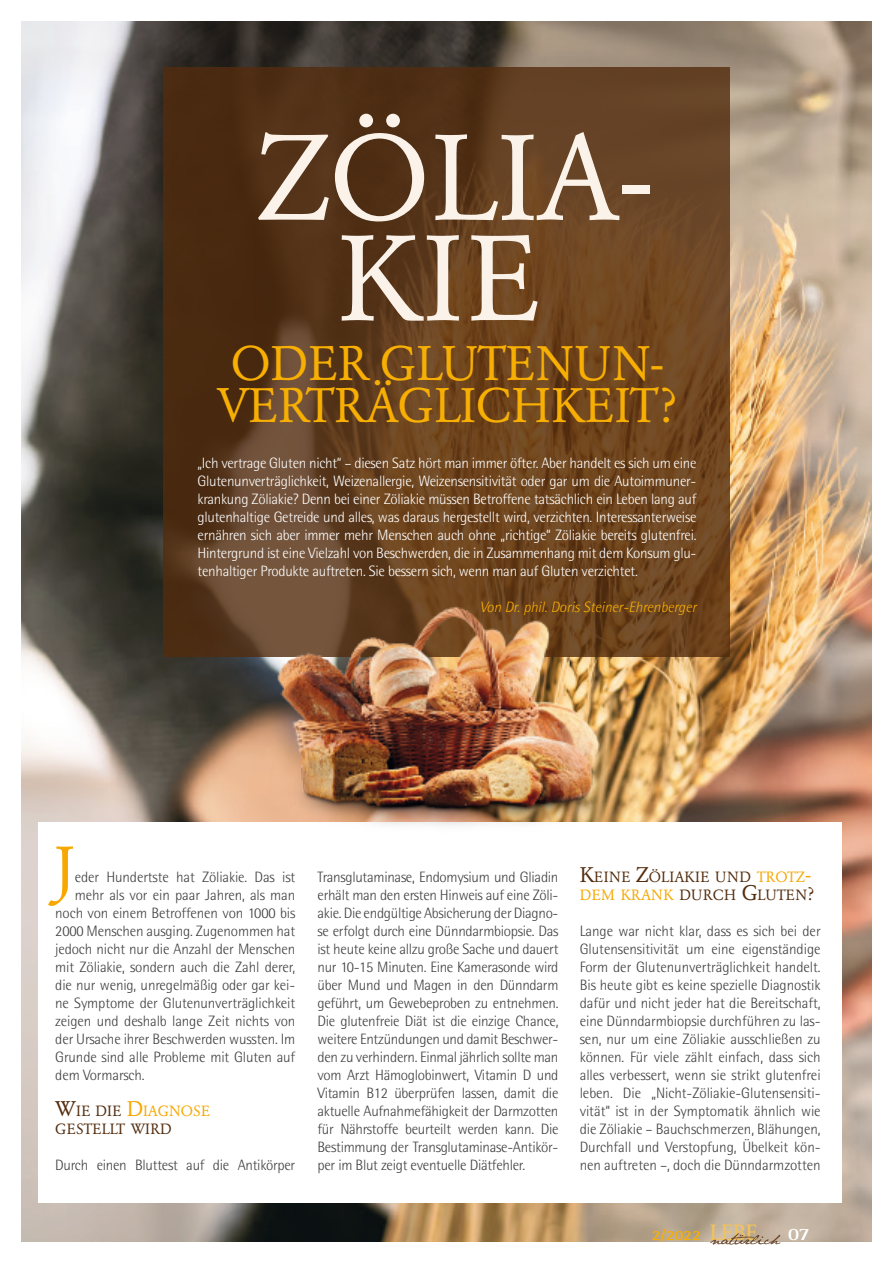
<style>
.page{position:relative;width:893px;height:1263px;background:#fff}
.page>*{position:absolute;margin:0;border:0;box-sizing:border-box;transform-origin:0 0}
.t1{font:120px "Garamond BQ";color:#fbf3ea}
.t2{font:63px "Garamond BQ";color:#f6a800}
.fließtext{font:48px "Garamond BQ";letter-spacing:-.005em;color:#f8af03}
.t3{font:700 17.85px "Rotis Serif";color:#fff;scale:1.18 1}
.fließtext-2{font:300 15px/18px "AT Rotis Semi Sans";letter-spacing:-.01em;color:#3e3e40;text-align:justify}
.fließtext-3{font:300 15px/18px "AT Rotis Semi Sans";letter-spacing:-.02em;color:#fff;text-align:justify}
.fließtext-4{font:italic 300 15px "AT Rotis Semi Sans";letter-spacing:-.005em;color:#f8af03}
.fließtext-5{font:14.7px/18px "Garamond BQ";letter-spacing:.02em;color:#532c0d}
.fließtext-6{font:14.7px "Garamond BQ";letter-spacing:.005em;color:#f6a800}
.t4{font:700 14.1px "AT Rotis Semi Sans";color:#f8af03;scale:1.18 1}
.s1{font-size:21px;color:#532c0d}
.s2{color:#532c0d}
.s3{font-size:21px}
.s4{color:#f6a800}
.s5{font-size:21px;color:#f6a800}
.s6{font-size:18px}
.s7{font-family:"Rotis Serif";font-size:23.1px;color:#f2c25b}
</style>
<div class="page">
<img style="left:21px;top:21px;width:851px;height:1221px">
<div style="left:38px;top:822px;width:804px;height:381px;background:#fff"></div>
<svg style="left:164px;top:67px;width:566px;height:589px;background:#613d1d"></svg>
<svg style="left:710px;top:1233px;width:70px;height:12px"></svg>
<img style="left:245px;top:576px;width:386px;height:249px">
<p class="t1" style="left:258px;top:108px;width:395px">ZÖLIA-</p>
<p class="t1" style="left:337px;top:209px;width:204px">KIE</p>
<p class="fließtext" style="left:231px;top:336px;width:434px">ODER GLUTENUN-</p>
<p class="fließtext" style="left:217px;top:378px;width:462px">VERTRÄGLICHKEIT?</p>
<p class="fließtext-3" style="left:198px;top:454px;width:500px">„Ich vertrage Gluten nicht“ – diesen Satz hört man immer öfter. Aber handelt es sich um eine Glutenunverträglichkeit, Weizenallergie, Weizensensitivität oder gar um die Autoimmuner&shy;krankung Zöliakie? Denn bei einer Zöliakie müssen Betroffene tatsächlich ein Leben lang auf glutenhaltige Getreide und alles, was daraus hergestellt wird, verzichten. Interessanterweise ernähren sich aber immer mehr Menschen auch ohne „richtige“ Zöliakie bereits glutenfrei.<br>Hintergrund ist eine Vielzahl von Beschwerden, die in Zusammenhang mit dem Konsum glu&shy;tenhaltiger Produkte auftreten. Sie bessern sich, wenn man auf Gluten verzichtet.</p>
<p class="fließtext-4" style="left:480px;top:598px;width:218px">Von Dr. phil. Doris Steiner-Ehrenberger</p>
<p class="t2" style="left:55px;top:833px;width:21px">J</p>
<p class="fließtext-2" style="left:75px;top:868px;width:222px">eder Hundertste hat Zöliakie. Das ist</p>
<p class="fließtext-2" style="left:75px;top:886px;width:222px">mehr als vor ein paar Jahren, als man</p>
<p class="fließtext-2" style="left:55px;top:904px;width:242px">noch von einem Betroffenen von 1000 bis</p>
<p class="fließtext-2" style="left:55px;top:922px;width:242px">2000 Menschen ausging. Zugenommen hat</p>
<p class="fließtext-2" style="left:55px;top:940px;width:242px">jedoch nicht nur die Anzahl der Menschen</p>
<p class="fließtext-2" style="left:55px;top:958px;width:242px">mit Zöliakie, sondern auch die Zahl derer,</p>
<p class="fließtext-2" style="left:55px;top:976px;width:242px">die nur wenig, unregelmäßig oder gar kei-</p>
<p class="fließtext-2" style="left:55px;top:994px;width:241px">ne Symptome der Glutenunverträglichkeit</p>
<p class="fließtext-2" style="left:55px;top:1012px;width:242px">zeigen und deshalb lange Zeit nichts von</p>
<p class="fließtext-2" style="left:55px;top:1030px;width:242px">der Ursache ihrer Beschwerden wussten. Im</p>
<p class="fließtext-2" style="left:55px;top:1048px;width:242px">Grunde sind alle Probleme mit Gluten auf</p>
<p class="fließtext-2" style="left:55px;top:1066px;width:91px">dem Vormarsch.</p>
<p class="fließtext-6" style="left:55px;top:1102px;width:156px"><span class="s1">W</span><span class="s2">IE DIE</span> <span class="s3">D</span>IAGNOSE</p>
<p class="fließtext-5" style="left:55px;top:1120px;width:118px">GESTELLT WIRD</p>
<p class="fließtext-2" style="left:55px;top:1156px;width:242px">Durch einen Bluttest auf die Antikörper</p>
<p class="fließtext-2" style="left:317px;top:868px;width:242px">Transglutaminase, Endomysium und Gliadin erhält man den ersten Hinweis auf eine Zöli&shy;akie. Die endgültige Absicherung der Diagno&shy;se erfolgt durch eine Dünndarmbiopsie. Das ist heute keine allzu große Sache und dauert nur 10-15 Minuten. Eine Kamerasonde wird über Mund und Magen in den Dünndarm geführt, um Gewebeproben zu entnehmen.<br>Die glutenfreie Diät ist die einzige Chance, weitere Entzündungen und damit Beschwer&shy;den zu verhindern. Einmal jährlich sollte man vom Arzt Hämoglobinwert, Vitamin D und Vitamin B12 überprüfen lassen, damit die aktuelle Aufnahmefähigkeit der Darmzotten für Nährstoffe beurteilt werden kann. Die Bestimmung der Transglutaminase-Antikör&shy;per im Blut zeigt eventuelle Diätfehler.</p>
<p class="fließtext-5" style="left:580px;top:868px;width:236px"><span class="s3">K</span>EINE <span class="s3">Z</span>ÖLIAKIE UND <span class="s4">TROTZ</span><span class="s5">-<br></span><span class="s4">DEM KRANK</span> DURCH <span class="s3">G</span>LUTEN<span class="s6">?</span></p>
<p class="fließtext-2" style="left:580px;top:922px;width:242px">Lange war nicht klar, dass es sich bei der Glutensensitivität um eine eigenständige Form der Glutenunverträglichkeit handelt.<br>Bis heute gibt es keine spezielle Diagnostik dafür und nicht jeder hat die Bereitschaft, eine Dünndarmbiopsie durchführen zu las&shy;sen, nur um eine Zöliakie ausschließen zu können. Für viele zählt einfach, dass sich alles verbessert, wenn sie strikt glutenfrei leben. Die „Nicht-Zöliakie-Glutensensiti&shy;vität“ ist in der Symptomatik ähnlich wie die Zöliakie – Bauchschmerzen, Blähungen, Durchfall und Verstopfung, Übelkeit kön&shy;nen auftreten –, doch die Dünndarmzotten</p>
<p class="t4" style="left:652px;top:1227px;width:91px">2/2022 <span class="s7">LEBE</span></p>
<p class="t3" style="left:788px;top:1224px;width:20px">07</p>
</div>
